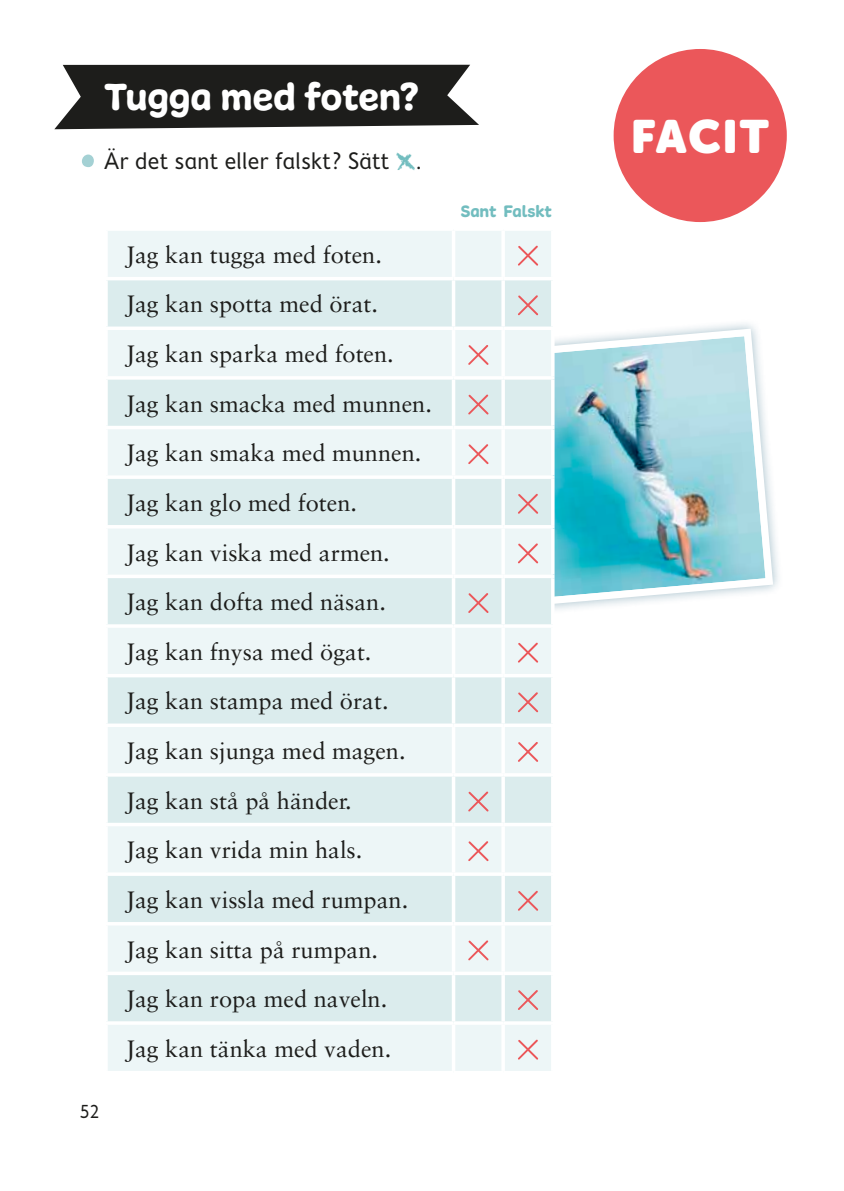
<style>
.page{position:relative;width:844px;height:1191px;background:#fff}
.page>*{position:absolute;margin:0;border:0;box-sizing:border-box;transform-origin:0 0}
.t1{font:63px "Freude";color:#a4d1d4}
.t2{font:61.25px "Liber";color:#eb575a}
.t3{font:46.2px "Museo Sans Rounded 1000";letter-spacing:.04em;color:#fff}
.t4{font:40.25px "Freude";color:#fff}
.t5{font:24.5px "Fiendstar Matte";color:#1d1d1b}
.t6{font:23.62px "Sabon LT Std";color:#1d1d1b}
.t7{font:19.25px "Fiendstar";color:#1d1d1b}
.t8{font:17.5px "Freude";color:#72bdbf}
.s1{font-family:"Chalkduster";font-size:31.5px;color:#72bdbf}
</style>
<div class="page">
<div style="left:613px;top:49px;width:173px;height:173px;background:#eb575a;border-radius:50%"></div>
<img style="left:554px;top:325px;width:222px;height:284px">
<svg style="left:54px;top:65px;width:425px;height:64px;background:#353533"></svg>
<div style="left:108px;top:231px;width:443px;height:840px;background:#edf6f7"></div>
<svg style="left:108px;top:280px;width:443px;height:741px;background:#e3f0f1"></svg>
<svg style="left:451px;top:429px;width:4px;height:46px"></svg>
<hr style="left:501px;top:429px;width:4px;height:46px;background:#fff">
<svg style="left:451px;top:528px;width:4px;height:46px"></svg>
<hr style="left:501px;top:528px;width:4px;height:46px;background:#fff">
<svg style="left:451px;top:628px;width:4px;height:46px"></svg>
<hr style="left:501px;top:628px;width:4px;height:46px;background:#fff">
<svg style="left:451px;top:727px;width:4px;height:46px"></svg>
<hr style="left:501px;top:727px;width:4px;height:46px;background:#fff">
<svg style="left:451px;top:826px;width:4px;height:46px"></svg>
<hr style="left:501px;top:826px;width:4px;height:46px;background:#fff">
<svg style="left:451px;top:925px;width:4px;height:46px"></svg>
<hr style="left:501px;top:925px;width:4px;height:46px;background:#fff">
<svg style="left:451px;top:1024px;width:4px;height:47px"></svg>
<hr style="left:501px;top:1024px;width:4px;height:47px;background:#fff">
<svg style="left:451px;top:231px;width:4px;height:46px"></svg>
<hr style="left:501px;top:231px;width:4px;height:46px;background:#fff">
<svg style="left:451px;top:330px;width:4px;height:46px"></svg>
<hr style="left:501px;top:330px;width:4px;height:46px;background:#fff">
<hr style="left:104px;top:574px;width:349px;height:4px;background:#fff">
<hr style="left:104px;top:624px;width:349px;height:4px;background:#fff">
<hr style="left:453px;top:574px;width:50px;height:4px;background:#fff">
<svg style="left:451px;top:578px;width:4px;height:46px"></svg>
<hr style="left:453px;top:624px;width:50px;height:4px;background:#fff">
<hr style="left:503px;top:574px;width:51px;height:4px;background:#fff">
<svg style="left:501px;top:578px;width:4px;height:46px"></svg>
<hr style="left:503px;top:624px;width:51px;height:4px;background:#fff">
<hr style="left:104px;top:674px;width:349px;height:3px;background:#fff">
<svg style="left:107px;top:723px;width:346px;height:4px"></svg>
<hr style="left:453px;top:674px;width:50px;height:3px;background:#fff">
<svg style="left:451px;top:677px;width:4px;height:46px"></svg>
<svg style="left:453px;top:723px;width:50px;height:4px"></svg>
<hr style="left:503px;top:674px;width:51px;height:3px;background:#fff">
<svg style="left:501px;top:677px;width:4px;height:46px"></svg>
<svg style="left:503px;top:723px;width:49px;height:4px"></svg>
<hr style="left:104px;top:773px;width:349px;height:3px;background:#fff">
<svg style="left:107px;top:822px;width:346px;height:4px"></svg>
<hr style="left:453px;top:773px;width:50px;height:3px;background:#fff">
<svg style="left:451px;top:776px;width:4px;height:46px"></svg>
<svg style="left:453px;top:822px;width:50px;height:4px"></svg>
<hr style="left:503px;top:773px;width:51px;height:3px;background:#fff">
<svg style="left:501px;top:776px;width:4px;height:46px"></svg>
<svg style="left:503px;top:822px;width:48px;height:4px"></svg>
<hr style="left:104px;top:872px;width:349px;height:4px;background:#fff">
<hr style="left:104px;top:922px;width:349px;height:3px;background:#fff">
<hr style="left:453px;top:872px;width:50px;height:4px;background:#fff">
<svg style="left:451px;top:876px;width:4px;height:46px"></svg>
<hr style="left:453px;top:922px;width:50px;height:3px;background:#fff">
<hr style="left:503px;top:872px;width:51px;height:4px;background:#fff">
<svg style="left:501px;top:876px;width:4px;height:46px"></svg>
<hr style="left:503px;top:922px;width:51px;height:3px;background:#fff">
<hr style="left:104px;top:971px;width:349px;height:4px;background:#fff">
<hr style="left:104px;top:1021px;width:349px;height:3px;background:#fff">
<hr style="left:453px;top:971px;width:50px;height:4px;background:#fff">
<svg style="left:451px;top:975px;width:4px;height:46px"></svg>
<hr style="left:453px;top:1021px;width:50px;height:3px;background:#fff">
<hr style="left:503px;top:971px;width:51px;height:4px;background:#fff">
<svg style="left:501px;top:975px;width:4px;height:46px"></svg>
<hr style="left:503px;top:1021px;width:51px;height:3px;background:#fff">
<hr style="left:104px;top:277px;width:349px;height:3px;background:#fff">
<svg style="left:107px;top:326px;width:346px;height:4px"></svg>
<hr style="left:453px;top:277px;width:50px;height:3px;background:#fff">
<svg style="left:451px;top:280px;width:4px;height:46px"></svg>
<svg style="left:453px;top:326px;width:50px;height:4px"></svg>
<hr style="left:503px;top:277px;width:51px;height:3px;background:#fff">
<svg style="left:501px;top:280px;width:4px;height:46px"></svg>
<svg style="left:503px;top:326px;width:49px;height:4px"></svg>
<svg style="left:108px;top:376px;width:345px;height:4px"></svg>
<hr style="left:104px;top:426px;width:349px;height:3px;background:#fff">
<hr style="left:453px;top:376px;width:50px;height:4px;background:#fff">
<svg style="left:451px;top:380px;width:4px;height:46px"></svg>
<hr style="left:453px;top:426px;width:50px;height:3px;background:#fff">
<hr style="left:503px;top:376px;width:51px;height:4px;background:#fff">
<svg style="left:501px;top:380px;width:4px;height:46px"></svg>
<hr style="left:503px;top:426px;width:51px;height:3px;background:#fff">
<hr style="left:104px;top:475px;width:349px;height:4px;background:#fff">
<hr style="left:104px;top:525px;width:349px;height:3px;background:#fff">
<hr style="left:453px;top:475px;width:50px;height:4px;background:#fff">
<svg style="left:451px;top:479px;width:4px;height:46px"></svg>
<hr style="left:453px;top:525px;width:50px;height:3px;background:#fff">
<hr style="left:503px;top:475px;width:51px;height:4px;background:#fff">
<svg style="left:501px;top:479px;width:4px;height:46px"></svg>
<hr style="left:503px;top:525px;width:51px;height:3px;background:#fff">
<h3 class="t4" style="left:104px;top:71px;width:316px">Tugga med foten?</h3>
<h1 class="t1" style="left:79px;top:107px;width:19px">.</h1>
<p class="t5" style="left:104px;top:147px;width:319px">Är det sant eller falskt? Sätt <span class="s1">x</span>.</p>
<p class="t8" style="left:460px;top:200px;width:93px">Sant Falskt</p>
<p class="t7" style="left:79px;top:1100px;width:22px">52</p>
<p class="t6" style="left:126px;top:240px;width:257px">Jag kan tugga med foten.</p>
<h2 class="t2" style="left:516px;top:221px;width:25px">×</h2>
<p class="t6" style="left:126px;top:290px;width:254px">Jag kan spotta med örat.</p>
<h2 class="t2" style="left:516px;top:270px;width:25px">×</h2>
<p class="t6" style="left:126px;top:340px;width:269px">Jag kan sparka med foten.</p>
<h2 class="t2" style="left:466px;top:320px;width:25px">×</h2>
<p class="t6" style="left:126px;top:389px;width:307px">Jag kan smacka med munnen.</p>
<h2 class="t2" style="left:466px;top:370px;width:25px">×</h2>
<p class="t6" style="left:126px;top:439px;width:297px">Jag kan smaka med munnen.</p>
<h2 class="t2" style="left:466px;top:419px;width:25px">×</h2>
<p class="t6" style="left:126px;top:489px;width:233px">Jag kan glo med foten.</p>
<h2 class="t2" style="left:516px;top:469px;width:25px">×</h2>
<p class="t6" style="left:126px;top:538px;width:265px">Jag kan viska med armen.</p>
<h2 class="t2" style="left:516px;top:518px;width:25px">×</h2>
<p class="t6" style="left:126px;top:588px;width:261px">Jag kan dofta med näsan.</p>
<h2 class="t2" style="left:466px;top:568px;width:25px">×</h2>
<p class="t6" style="left:126px;top:637px;width:247px">Jag kan fnysa med ögat.</p>
<h2 class="t2" style="left:516px;top:618px;width:25px">×</h2>
<p class="t6" style="left:126px;top:687px;width:264px">Jag kan stampa med örat.</p>
<h2 class="t2" style="left:516px;top:667px;width:25px">×</h2>
<p class="t6" style="left:126px;top:737px;width:281px">Jag kan sjunga med magen.</p>
<h2 class="t2" style="left:516px;top:717px;width:25px">×</h2>
<p class="t6" style="left:126px;top:786px;width:227px">Jag kan stå på händer.</p>
<h2 class="t2" style="left:466px;top:766px;width:25px">×</h2>
<p class="t6" style="left:126px;top:836px;width:238px">Jag kan vrida min hals.</p>
<h2 class="t2" style="left:466px;top:816px;width:25px">×</h2>
<p class="t6" style="left:126px;top:885px;width:284px">Jag kan vissla med rumpan.</p>
<h2 class="t2" style="left:516px;top:866px;width:25px">×</h2>
<p class="t6" style="left:126px;top:935px;width:254px">Jag kan sitta på rumpan.</p>
<h2 class="t2" style="left:466px;top:915px;width:25px">×</h2>
<p class="t6" style="left:126px;top:985px;width:263px">Jag kan ropa med naveln.</p>
<h2 class="t2" style="left:516px;top:965px;width:25px">×</h2>
<p class="t6" style="left:126px;top:1034px;width:267px">Jag kan tänka med vaden.</p>
<h2 class="t2" style="left:516px;top:1014px;width:25px">×</h2>
<h3 class="t3" style="left:631px;top:110px;width:139px">FACIT</h3>
</div>
